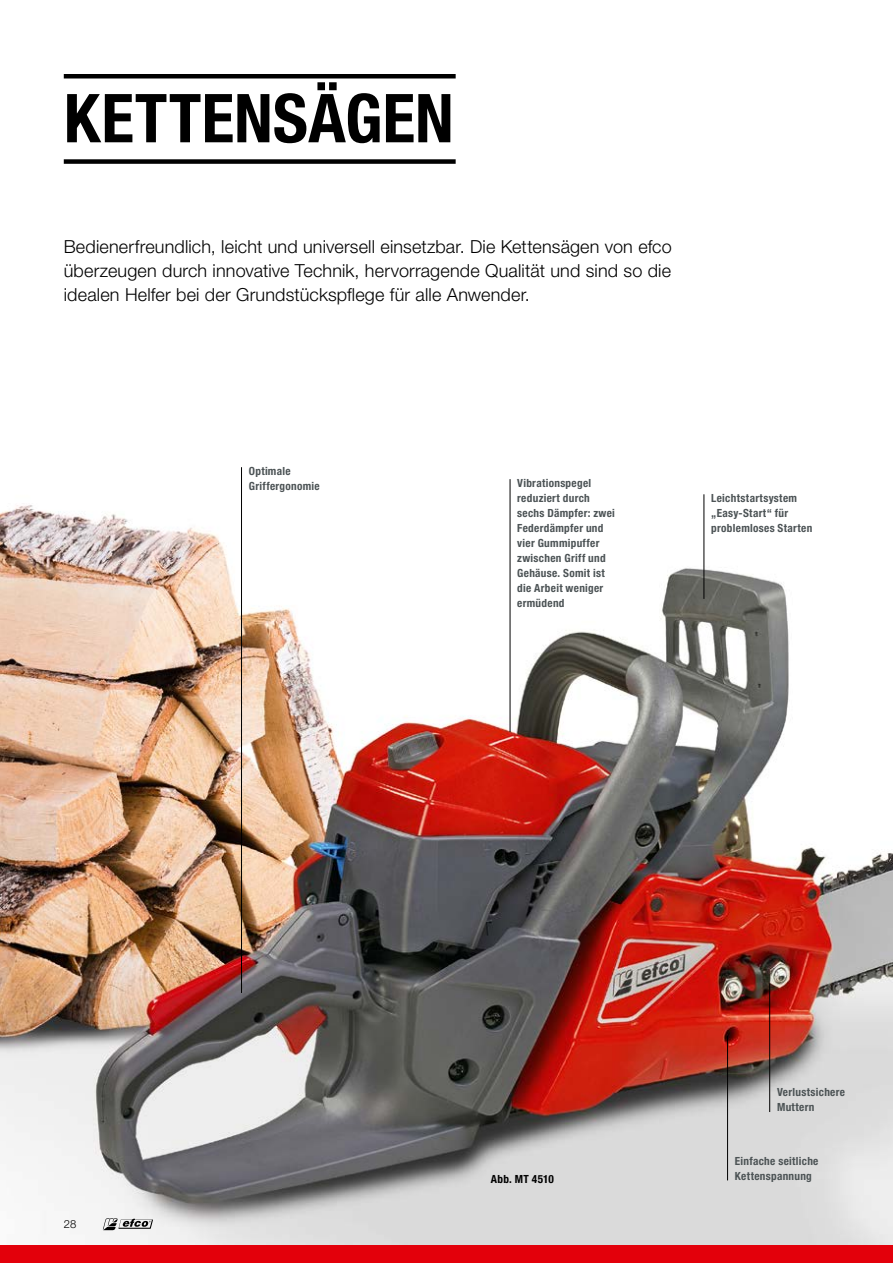
<style>
.page{position:relative;width:893px;height:1263px;background:#fff}
.page>*{position:absolute;margin:0;border:0;box-sizing:border-box;transform-origin:0 0}
.t1{font:700 condensed 67.5px "Helvetica Neue LT Pro";letter-spacing:.005em;color:#000}
.t2{font:300 18px/24px "Helvetica Neue LT Pro";letter-spacing:.01em;color:#000;text-align:justify}
.t3{font:700 condensed 11.25px/15px "Helvetica Neue LT Pro";letter-spacing:.025em;color:#4c5355}
.t4{font:700 condensed 11.25px "Helvetica Neue LT Pro";letter-spacing:.03em;color:#000}
.t5{font:300 11.25px "Helvetica Neue LT Pro";color:#000}
</style>
<div class="page">
<img style="left:0;top:479px;width:893px;height:767px">
<div style="left:0;top:1246px;width:893px;height:17px;background:#e3000b"></div>
<hr style="left:64px;top:74px;width:392px;height:4px;background:#000">
<div style="left:64px;top:159px;width:392px;height:5px;background:#000"></div>
<hr style="left:704px;top:494px;width:1px;height:105px;background:#000">
<hr style="left:241px;top:467px;width:1px;height:526px;background:#000">
<hr style="left:510px;top:479px;width:1px;height:253px;background:#000">
<hr style="left:727px;top:1035px;width:1px;height:145px;background:#000">
<hr style="left:769px;top:983px;width:1px;height:129px;background:#000">
<img style="left:103px;top:1218px;width:50px;height:12px">
<svg style="left:123px;top:1221px;width:28px;height:6px"></svg>
<h1 class="t1" style="left:64px;top:78px;width:391px">KETTENSÄGEN</h1>
<h2 class="t2" style="left:64px;top:234px;width:609px">Bedienerfreundlich, leicht und universell einsetzbar. Die Kettensägen von efco überzeugen durch innovative Technik, hervorragende Qualität und sind so die idealen Helfer bei der Grundstückspflege für alle Anwender.</h2>
<p class="t3" style="left:249px;top:464px;width:73px">Optimale<br>Griffergonomie</p>
<p class="t3" style="left:517px;top:476px;width:99px">Vibrationspegel reduziert durch sechs Dämpfer: zwei<br>Federdämpfer und vier Gummipuffer zwischen Griff und<br>Gehäuse. Somit ist die Arbeit weniger ermüdend</p>
<p class="t3" style="left:711px;top:491px;width:103px">Leichtstartsystem „Easy-Start“ für problemloses Starten</p>
<p class="t5" style="left:64px;top:1217px;width:14px">28</p>
<p class="t4" style="left:491px;top:1173px;width:65px">Abb. MT 4510</p>
<p class="t3" style="left:777px;top:1085px;width:70px">Verlustsichere<br>Muttern</p>
<p class="t3" style="left:735px;top:1154px;width:85px">Einfache seitliche<br>Kettenspannung</p>
</div>
